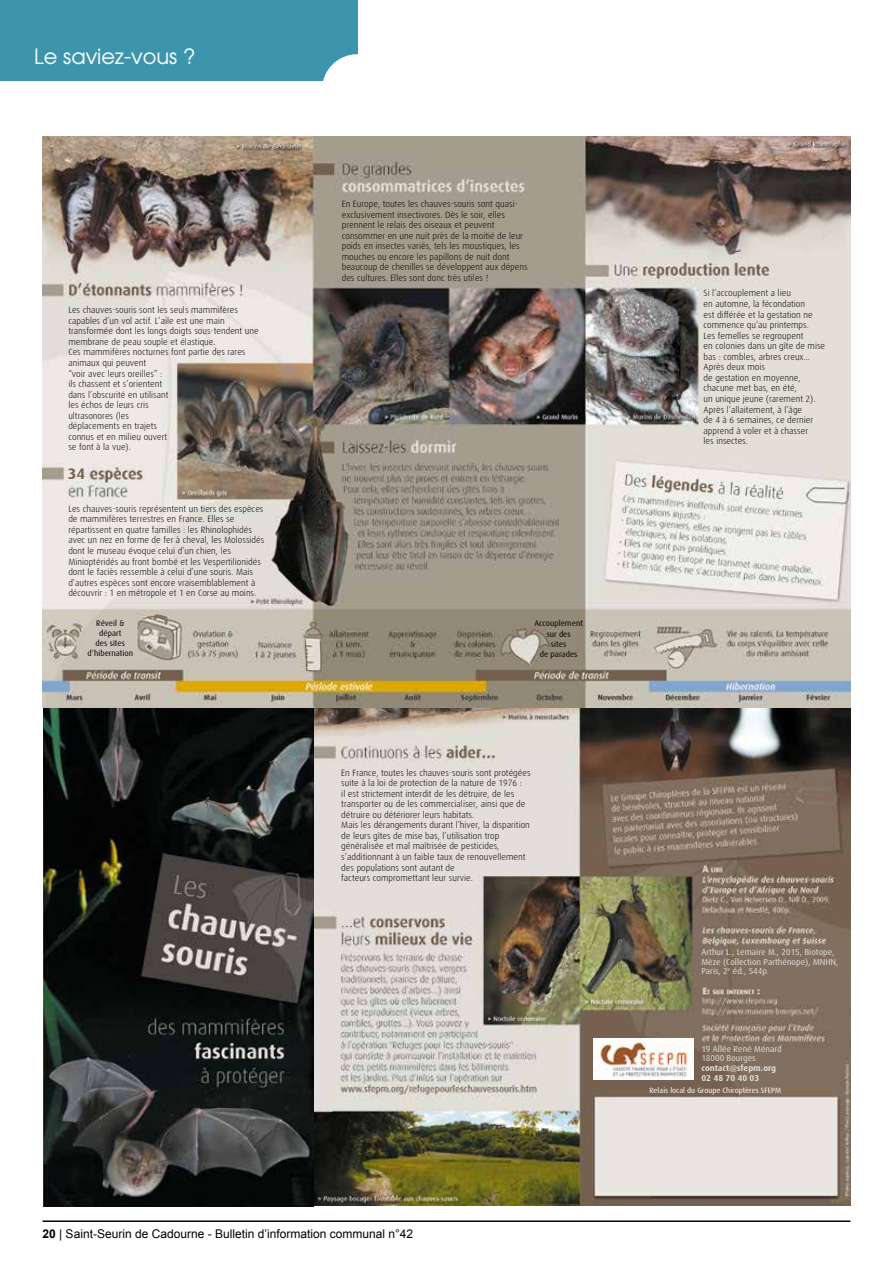
<style>
.page{position:relative;width:893px;height:1263px;background:#fff}
.page>*{position:absolute;margin:0;border:0;box-sizing:border-box;transform-origin:0 0}
.t1{font:21px "Avant Garde";color:#fff}
.t2{font:700 15.3px "Dax";color:#756150}
.t3{font:12px "Arial";color:#000}
.t4{font:300 9.15px/10.5px "Dax";color:#000}
.t5{font:8.7px/9.6px "Dax";color:#e2dfd7}
.t6{font:700 8.7px/9.6px "Dax";color:#e2dfd7}
.t7{font:8.1px/10.1px "Dax";color:#000;text-align:center}
.t8{font:7.65px "Dax";color:#fff}
.s1{font-weight:700}
</style>
<div class="page">
<hr style="left:43px;top:1220px;width:807px;height:2px;background:#000">
<img style="left:43px;top:707px;width:270px;height:500px">
<div style="left:0;top:0;width:357px;height:81px;background:#3d95ad"></div>
<div style="left:322px;top:54px;width:70px;height:70px;background:#fff;border-radius:50%"></div>
<img style="left:314px;top:707px;width:536px;height:498px">
<img style="left:594px;top:1039px;width:100px;height:40px">
<img style="left:43px;top:136px;width:807px;height:571px">
<h1 class="t1" style="left:34px;top:43px;width:163px">Le saviez-vous ?</h1>
<p class="t4" style="left:68px;top:305px;width:192px">Les chauves-souris sont les seuls mammifères capables d’un vol actif. L’aile est une main transformée dont les longs doigts sous-tendent une membrane de peau souple et élastique.<br>Ces mammifères nocturnes font partie des rares animaux qui peuvent<br>“voir avec leurs oreilles” :<br>ils chassent et s’orientent<br>dans l’obscurité en utilisant<br>les échos de leurs cris<br>ultrasonores (les<br>déplacements en trajets<br>connus et en milieu ouvert<br>se font à la vue).</p>
<h2 class="t2" style="left:68px;top:465px;width:19px">34</h2>
<p class="t4" style="left:68px;top:503px;width:198px">Les chauves-souris représentent un tiers des espèces de mammifères terrestres en France. Elles se répartissent en quatre familles : les Rhinolophidés avec un nez en forme de fer à cheval, les Molossidés dont le museau évoque celui d’un chien, les Minioptéridés au front bombé et les Vespertilionidés dont le faciès ressemble à celui d’une souris. Mais d’autres espèces sont encore vraisemblablement à découvrir : 1 en métropole et 1 en Corse au moins.</p>
<p class="t4" style="left:342px;top:199px;width:188px">En Europe, toutes les chauves-souris sont quasi&shy;exclusivement insectivores. Dès le soir, elles prennent le relais des oiseaux et peuvent consommer en une nuit près de la moitié de leur poids en insectes variés, tels les moustiques, les mouches ou encore les papillons de nuit dont beaucoup de chenilles se développent aux dépens des cultures. Elles sont donc très utiles !</p>
<p class="t7" style="left:88px;top:618px;width:47px">Réveil &amp; départ<br>des sites d’hibernation</p>
<p class="t7" style="left:534px;top:619px;width:50px">Accouplement sur des<br>sites<br>de parades</p>
<p class="t4" style="left:341px;top:767px;width:191px">En France, toutes les chauves-souris sont protégées suite à la loi de protection de la nature de 1976 :<br>il est strictement interdit de les détruire, de les transporter ou de les commercialiser, ainsi que de détruire ou détériorer leurs habitats.<br>Mais les dérangements durant l’hiver, la disparition de leurs gîtes de mise bas, l’utilisation trop généralisée et mal maîtrisée de pesticides, s’additionnant à un faible taux de renouvellement des populations sont autant de<br>facteurs compromettant leur survie.</p>
<h3 class="t3" style="left:43px;top:1225px;width:372px"><span class="s1">20</span> | Saint-Seurin de Cadourne - Bulletin d’information communal n°42</h3>
<p class="t4" style="left:704px;top:288px;width:123px">Si l’accouplement a lieu<br>en automne, la fécondation<br>est différée et la gestation ne commence qu’au printemps.<br>Les femelles se regroupent<br>en colonies dans un gîte de mise bas : combles, arbres creux...<br>Après deux mois<br>de gestation en moyenne, chacune met bas, en été,<br>un unique jeune (rarement 2).<br>Après l’allaitement, à l’âge<br>de 4 à 6 semaines, ce dernier apprend à voler et à chasser<br>les insectes.</p>
<p class="t5" style="left:701px;top:947px;width:138px">Arthur L., Lemaire M., 2015, Biotope,<br>Mèze (Collection Parthénope), MNHN,<br>Paris, 2<sup>e</sup> éd., 544p.</p>
<p class="t5" style="left:701px;top:1044px;width:82px">19 Allée René Ménard<br>18000 Bourges</p>
<p class="t6" style="left:701px;top:1063px;width:76px">contact@sfepm.org<br>02 48 70 40 03</p>
<p class="t8" style="left:649px;top:1086px;width:133px">Relais local du Groupe Chiroptères SFEPM</p>
</div>
